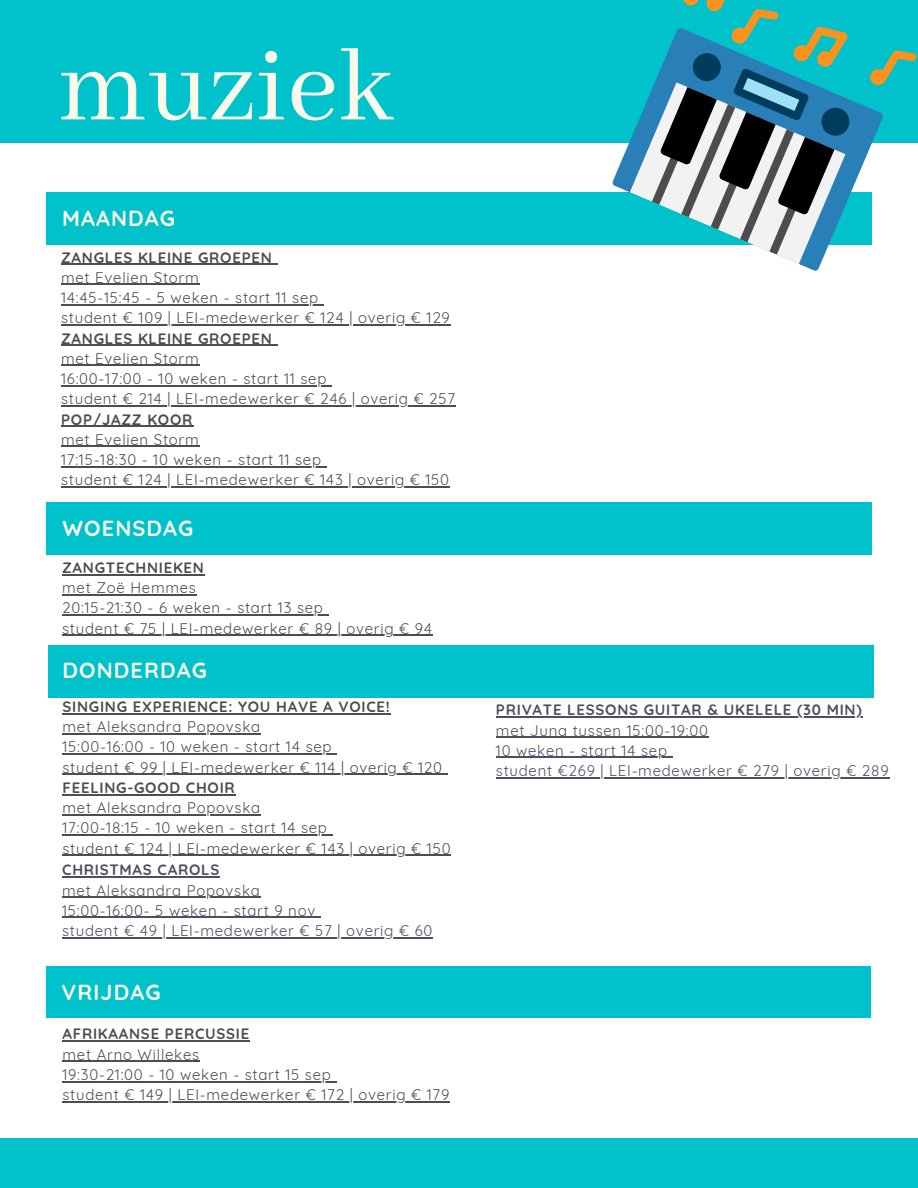
<style>
.page{position:relative;width:918px;height:1188px;background:#fff}
.page>*{position:absolute;margin:0;border:0;box-sizing:border-box;transform-origin:0 0}
.t1{font:112.05px "Abhaya Libre";color:#fafaea}
.t2{font:700 21.75px "Quicksand";letter-spacing:.05em;color:#fafaea}
.t3{font:15px "Quicksand";letter-spacing:.05em;color:#4d4d4d}
.t4{font:15px "Quicksand";letter-spacing:.05em;color:#504d61}
.t5{font:700 15px "Quicksand";letter-spacing:.05em;color:#4d4d4d}
.t6{font:700 15px "Quicksand";letter-spacing:.05em;color:#504d61}
</style>
<div class="page">
<div style="left:0;top:0;width:918px;height:143px;background:#00c2cb"></div>
<div style="left:47px;top:192px;width:825px;height:52px;background:#00c2cb"></div>
<div style="left:47px;top:967px;width:824px;height:51px;background:#00c2cb"></div>
<div style="left:0;top:1139px;width:918px;height:49px;background:#00c2cb"></div>
<svg style="left:611px;top:101px;width:272px;height:170px"></svg>
<svg style="left:870px;top:50px;width:47px;height:36px"></svg>
<svg style="left:630px;top:0;width:224px;height:264px"></svg>
<hr style="left:61px;top:264px;width:212px;height:1px;background:#4d4d4d">
<hr style="left:61px;top:284px;width:138px;height:1px;background:#4d4d4d">
<hr style="left:61px;top:304px;width:80px;height:1px;background:#4d4d4d">
<hr style="left:141px;top:304px;width:178px;height:1px;background:#4d4d4d">
<hr style="left:61px;top:324px;width:390px;height:2px;background:#4d4d4d">
<hr style="left:61px;top:345px;width:212px;height:1px;background:#4d4d4d">
<hr style="left:61px;top:365px;width:138px;height:1px;background:#4d4d4d">
<hr style="left:61px;top:385px;width:266px;height:1px;background:#4d4d4d">
<hr style="left:61px;top:405px;width:395px;height:2px;background:#4d4d4d">
<hr style="left:61px;top:426px;width:132px;height:1px;background:#4d4d4d">
<hr style="left:61px;top:446px;width:138px;height:1px;background:#4d4d4d">
<hr style="left:61px;top:466px;width:261px;height:1px;background:#4d4d4d">
<hr style="left:61px;top:486px;width:389px;height:2px;background:#4d4d4d">
<hr style="left:63px;top:713px;width:328px;height:1px;background:#4d4d4d">
<hr style="left:63px;top:733px;width:198px;height:1px;background:#4d4d4d">
<hr style="left:63px;top:754px;width:81px;height:1px;background:#4d4d4d">
<hr style="left:144px;top:754px;width:188px;height:1px;background:#4d4d4d">
<hr style="left:63px;top:774px;width:380px;height:1px;background:#4d4d4d">
<hr style="left:63px;top:794px;width:173px;height:1px;background:#4d4d4d">
<hr style="left:63px;top:814px;width:198px;height:1px;background:#4d4d4d">
<hr style="left:63px;top:835px;width:265px;height:1px;background:#4d4d4d">
<hr style="left:63px;top:855px;width:388px;height:1px;background:#4d4d4d">
<hr style="left:63px;top:1041px;width:187px;height:1px;background:#4d4d4d">
<hr style="left:63px;top:1061px;width:137px;height:1px;background:#4d4d4d">
<hr style="left:63px;top:1081px;width:269px;height:1px;background:#4d4d4d">
<hr style="left:63px;top:1101px;width:387px;height:1px;background:#4d4d4d">
<div style="left:47px;top:503px;width:825px;height:52px;background:#00c2cb"></div>
<hr style="left:62px;top:574px;width:143px;height:1px;background:#4d4d4d">
<hr style="left:62px;top:594px;width:135px;height:1px;background:#4d4d4d">
<hr style="left:62px;top:615px;width:262px;height:1px;background:#4d4d4d">
<hr style="left:62px;top:635px;width:371px;height:1px;background:#4d4d4d">
<hr style="left:62px;top:876px;width:158px;height:2px;background:#504d61">
<svg style="left:62px;top:897px;width:15px;height:1px"></svg>
<hr style="left:77px;top:897px;width:184px;height:1px;background:#504d61">
<hr style="left:62px;top:917px;width:254px;height:1px;background:#504d61">
<hr style="left:62px;top:937px;width:362px;height:1px;background:#504d61">
<div style="left:48px;top:645px;width:826px;height:52px;background:#00c2cb"></div>
<hr style="left:496px;top:716px;width:366px;height:2px;background:#504d61">
<hr style="left:496px;top:737px;width:213px;height:1px;background:#504d61">
<hr style="left:496px;top:757px;width:172px;height:1px;background:#504d61">
<hr style="left:496px;top:777px;width:384px;height:1px;background:#504d61">
<p class="t1" style="left:58px;top:25px;width:336px">muziek</p>
<p class="t2" style="left:62px;top:204px;width:114px">MAANDAG</p>
<p class="t5" style="left:61px;top:248px;width:212px">ZANGLES KLEINE GROEPEN</p>
<p class="t3" style="left:61px;top:268px;width:139px">met Evelien Storm</p>
<p class="t3" style="left:61px;top:288px;width:258px">14:45-15:45 - 5 weken - start 11 sep</p>
<p class="t3" style="left:61px;top:308px;width:390px">student € 109 | LEI-medewerker € 124 | overig € 129</p>
<p class="t5" style="left:61px;top:329px;width:212px">ZANGLES KLEINE GROEPEN</p>
<p class="t3" style="left:61px;top:349px;width:139px">met Evelien Storm</p>
<p class="t3" style="left:61px;top:369px;width:267px">16:00-17:00 - 10 weken - start 11 sep</p>
<p class="t3" style="left:61px;top:389px;width:396px">student € 214 | LEI-medewerker € 246 | overig € 257</p>
<p class="t5" style="left:61px;top:410px;width:133px">POP/JAZZ KOOR</p>
<p class="t3" style="left:61px;top:430px;width:139px">met Evelien Storm</p>
<p class="t3" style="left:61px;top:450px;width:261px">17:15-18:30 - 10 weken - start 11 sep</p>
<p class="t3" style="left:61px;top:470px;width:390px">student € 124 | LEI-medewerker € 143 | overig € 150</p>
<p class="t2" style="left:63px;top:514px;width:132px">WOENSDAG</p>
<p class="t5" style="left:62px;top:558px;width:143px">ZANGTECHNIEKEN</p>
<p class="t3" style="left:62px;top:578px;width:135px">met Zoë Hemmes</p>
<p class="t3" style="left:62px;top:598px;width:262px">20:15-21:30 - 6 weken - start 13 sep</p>
<p class="t3" style="left:62px;top:619px;width:372px">student € 75 | LEI-medewerker € 89 | overig € 94</p>
<p class="t2" style="left:63px;top:656px;width:146px">DONDERDAG</p>
<p class="t5" style="left:63px;top:697px;width:329px">SINGING EXPERIENCE: YOU HAVE A VOICE!</p>
<p class="t3" style="left:63px;top:717px;width:199px">met Aleksandra Popovska</p>
<p class="t3" style="left:63px;top:737px;width:271px">15:00-16:00 - 10 weken - start 14 sep</p>
<p class="t3" style="left:63px;top:758px;width:381px">student € 99 | LEI-medewerker € 114 | overig € 120</p>
<p class="t5" style="left:63px;top:778px;width:174px">FEELING-GOOD CHOIR</p>
<p class="t3" style="left:63px;top:798px;width:199px">met Aleksandra Popovska</p>
<p class="t3" style="left:63px;top:818px;width:266px">17:00-18:15 - 10 weken - start 14 sep</p>
<p class="t3" style="left:63px;top:839px;width:390px">student € 124 | LEI-medewerker € 143 | overig € 150</p>
<p class="t6" style="left:62px;top:860px;width:159px">CHRISTMAS CAROLS</p>
<p class="t4" style="left:62px;top:881px;width:199px">met Aleksandra Popovska</p>
<p class="t4" style="left:62px;top:901px;width:255px">15:00-16:00- 5 weken - start 9 nov</p>
<p class="t4" style="left:62px;top:921px;width:372px">student € 49 | LEI-medewerker € 57 | overig € 60</p>
<p class="t2" style="left:62px;top:979px;width:100px">VRIJDAG</p>
<p class="t5" style="left:63px;top:1024px;width:188px">AFRIKAANSE PERCUSSIE</p>
<p class="t3" style="left:63px;top:1045px;width:138px">met Arno Willekes</p>
<p class="t3" style="left:63px;top:1065px;width:270px">19:30-21:00 - 10 weken - start 15 sep</p>
<p class="t3" style="left:63px;top:1085px;width:388px">student € 149 | LEI-medewerker € 172 | overig € 179</p>
<p class="t6" style="left:496px;top:700px;width:367px">PRIVATE LESSONS GUITAR &amp; UKELELE (30 MIN)</p>
<p class="t4" style="left:496px;top:721px;width:214px">met Juna tussen 15:00-19:00</p>
<p class="t4" style="left:496px;top:741px;width:173px">10 weken - start 14 sep</p>
<p class="t4" style="left:496px;top:761px;width:394px">student €269 | LEI-medewerker € 279 | overig € 289</p>
</div>
